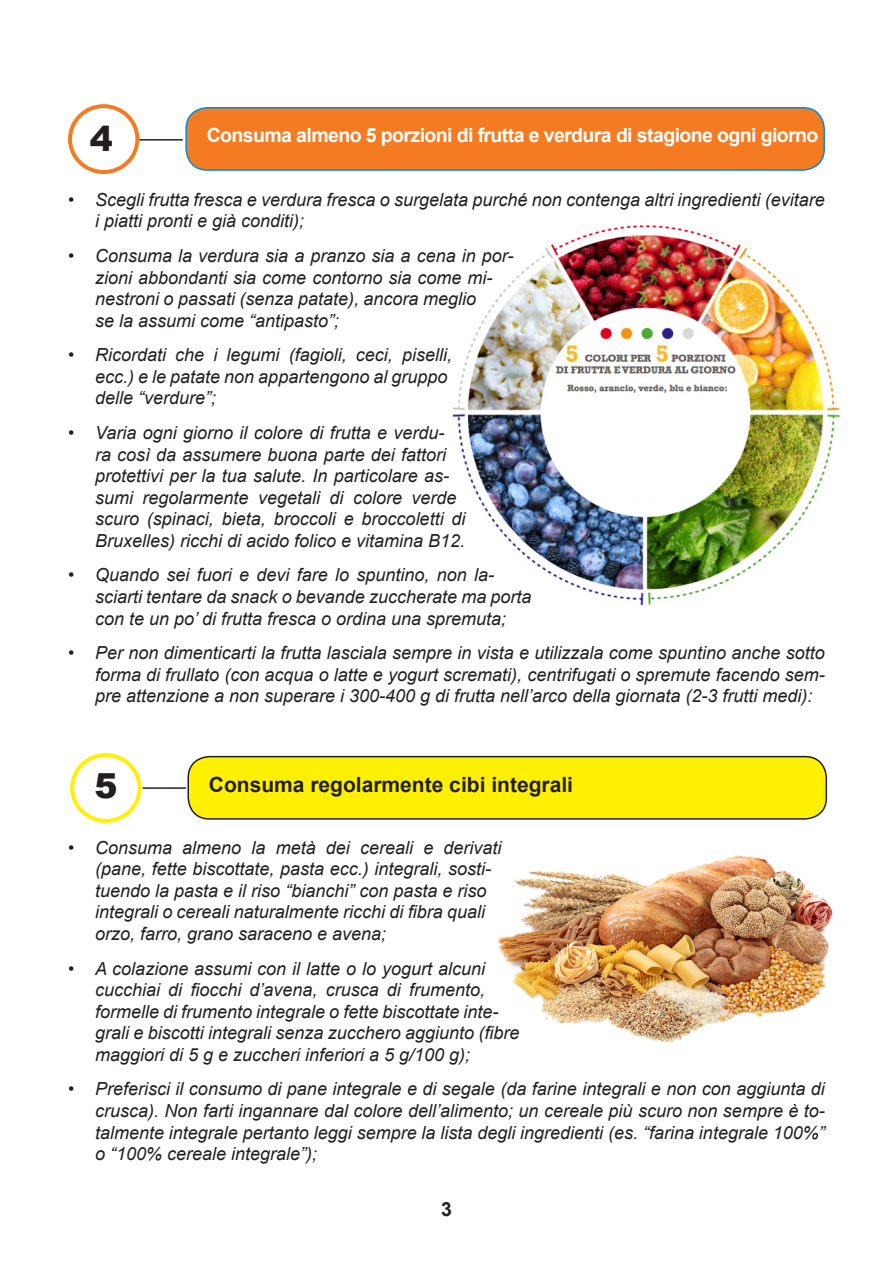
<style>
.page{position:relative;width:893px;height:1263px;background:#fff}
.page>*{position:absolute;margin:0;border:0;box-sizing:border-box;transform-origin:0 0}
.t1{font:900 34.5px "Arial";color:#231f20}
.t2{font:700 21px "Arial";color:#231f20}
.t3{font:700 19.5px "Arial";letter-spacing:-.03em;color:#fff}
.t4{font:700 19.5px "Arial";color:#231f20}
.t5{font:italic 18px/21.6px "Arial";color:#231f20}
</style>
<div class="page">
<img style="left:498px;top:855px;width:335px;height:188px">
<img style="left:452px;top:224px;width:388px;height:382px">
<div style="left:68px;top:104px;width:71px;height:70px;border:4px solid #f47b21;border-radius:50%"></div>
<hr style="left:139px;top:139px;width:44px;height:2px;background:#231f20">
<div style="left:186px;top:108px;width:638px;height:62px;background:#f47b21;border-radius:21px"></div>
<div style="left:185px;top:107px;width:640px;height:64px;border:2px solid #008ed4;border-radius:21px"></div>
<div style="left:70px;top:753px;width:71px;height:70px;border:4px solid #fff101;border-radius:50%"></div>
<hr style="left:143px;top:787px;width:43px;height:2px;background:#231f20">
<div style="left:188px;top:757px;width:638px;height:62px;background:#fff101;border-radius:21px"></div>
<div style="left:187px;top:756px;width:640px;height:64px;border:2px solid #231f20;border-radius:21px"></div>
<p class="t1" style="left:90px;top:113px;width:25px">4</p>
<p class="t3" style="left:207px;top:123px;width:613px">Consuma almeno 5 porzioni di frutta e verdura di stagione ogni giorno</p>
<p class="t5" style="left:95px;top:189px;width:731px;text-indent:-27px">• Scegli frutta fresca e verdura fresca o surgelata purché non contenga altri ingredienti (evitare i piatti pronti e già conditi);</p>
<p class="t5" style="left:95px;top:245px;width:420px;text-indent:-27px">• Consuma la verdura sia a pranzo sia a cena in por&shy;zioni abbondanti sia come contorno sia come mi&shy;nestroni o passati (senza patate), ancora meglio<br>se la assumi come “antipasto”;</p>
<p class="t5" style="left:95px;top:344px;width:358px;text-indent:-27px">• Ricordati che i legumi (fagioli, ceci, piselli, ecc.) e le patate non appartengono al gruppo delle “verdure”;</p>
<p class="t5" style="left:95px;top:422px;width:372px;text-indent:-27px">• Varia ogni giorno il colore di frutta e verdu-<br>ra così da assumere buona parte dei fattori protettivi per la tua salute. In particolare as&shy;sumi regolarmente vegetali di colore verde scuro (spinaci, bieta, broccoli e broccoletti di Bruxelles) ricchi di acido folico e vitamina B12.</p>
<p class="t5" style="left:95px;top:565px;width:438px;text-indent:-27px">• Quando sei fuori e devi fare lo spuntino, non la&shy;sciarti tentare da snack o bevande zuccherate ma porta con te un po’ di frutta fresca o ordina una spremuta;</p>
<p class="t5" style="left:95px;top:642px;width:731px;text-align:justify;text-indent:-27px">• Per non dimenticarti la frutta lasciala sempre in vista e utilizzala come spuntino anche sotto forma di frullato (con acqua o latte e yogurt scremati), centrifugati o spremute facendo sem&shy;pre attenzione a non superare i 300-400 g di frutta nell’arco della giornata (2-3 frutti medi):</p>
<p class="t1" style="left:95px;top:760px;width:25px">5</p>
<p class="t2" style="left:209px;top:771px;width:366px">Consuma regolarmente cibi integrali</p>
<p class="t5" style="left:95px;top:837px;width:408px;text-indent:-27px">• Consuma almeno la metà dei cereali e derivati (pane, fette biscottate, pasta ecc.) integrali, sosti&shy;tuendo la pasta e il riso “bianchi” con pasta e riso integrali o cereali naturalmente ricchi di fibra quali orzo, farro, grano saraceno e avena;</p>
<p class="t5" style="left:95px;top:958px;width:426px;text-indent:-27px">• A colazione assumi con il latte o lo yogurt alcuni cucchiai di fiocchi d’avena, crusca di frumento, formelle di frumento integrale o fette biscottate inte&shy;grali e biscotti integrali senza zucchero aggiunto (fibre maggiori di 5 g e zuccheri inferiori a 5 g/100 g);</p>
<p class="t5" style="left:95px;top:1078px;width:731px;text-align:justify;text-indent:-27px">• Preferisci il consumo di pane integrale e di segale (da farine integrali e non con aggiunta di crusca). Non farti ingannare dal colore dell’alimento; un cereale più scuro non sempre è to&shy;talmente integrale pertanto leggi sempre la lista degli ingredienti (es. “farina integrale 100%” o “100% cereale integrale”);</p>
<p class="t4" style="left:441px;top:1196px;width:12px">3</p>
</div>
